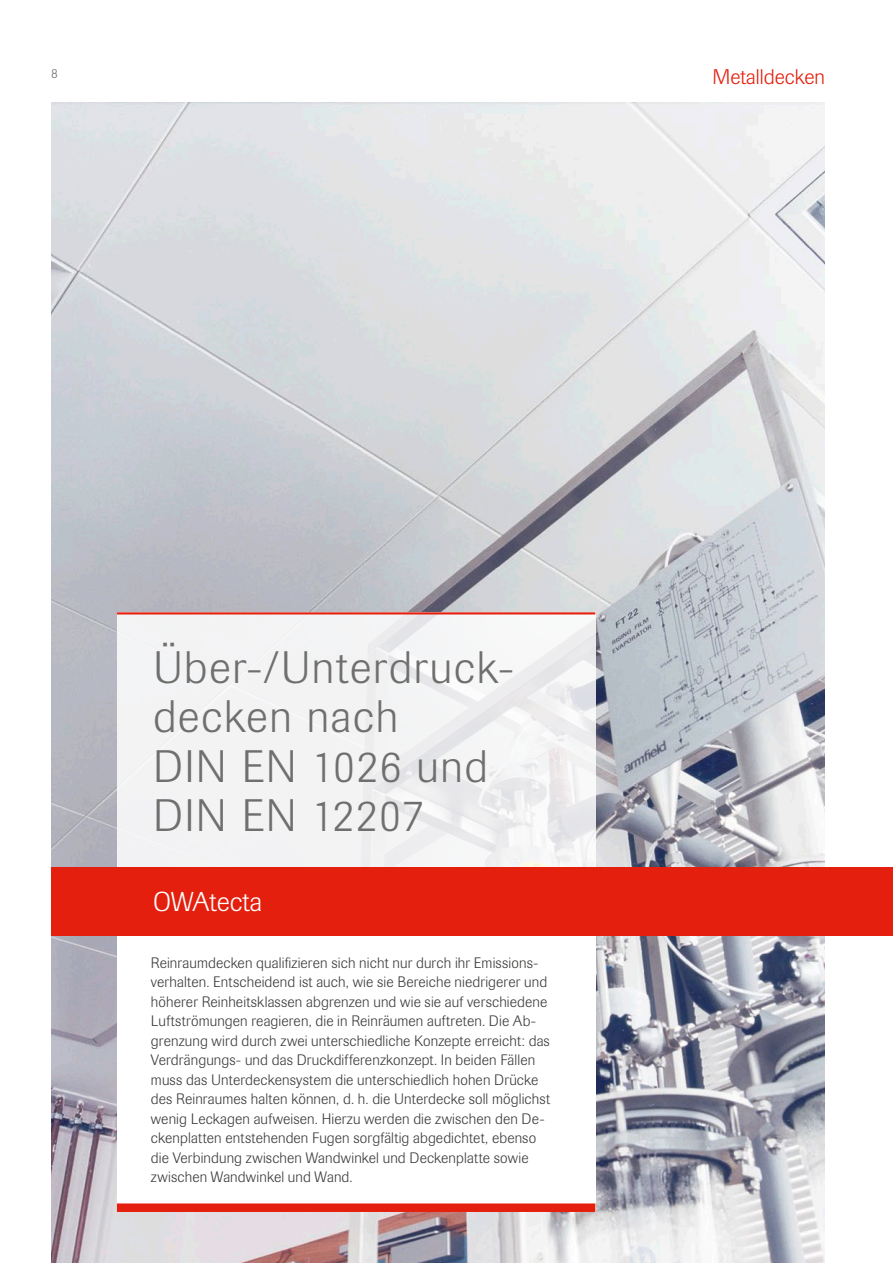
<style>
.page{position:relative;width:893px;height:1263px;background:#fff}
.page>*{position:absolute;margin:0;border:0;box-sizing:border-box;transform-origin:0 0}
.t1{font:300 45px/49.5px "Imago Pro";letter-spacing:.03em;color:#6f6f6e}
.t2{font:300 27px "Imago Pro";color:#fff}
.t3{font:300 21px "Imago Pro";color:#e41f0d}
.t4{font:300 15px/19.5px "Imago Pro";letter-spacing:.01em;color:#3b3b3a}
.t5{font:300 13.5px "Imago Pro";color:#6f6f6e}
</style>
<div class="page">
<img style="left:51px;top:102px;width:774px;height:1161px">
<div style="left:117px;top:612px;width:478px;height:600px;background:linear-gradient(to right,#f3f3f4,#f0eff1)"></div>
<hr style="left:117px;top:612px;width:478px;height:2px;background:#e41f0d">
<div style="left:117px;top:935px;width:478px;height:268px;background:#fff"></div>
<div style="left:51px;top:867px;width:842px;height:68px;background:#e41f0d"></div>
<div style="left:117px;top:1203px;width:478px;height:9px;background:#e41f0d"></div>
<p class="t5" style="left:51px;top:65px;width:8px">8</p>
<h3 class="t3" style="left:713px;top:63px;width:114px">Metalldecken</h3>
<h1 class="t1" style="left:153px;top:641px;width:362px">Über-/Unterdruck&shy;decken nach<br>DIN EN 1026 und<br>DIN EN 12207</h1>
<h2 class="t2" style="left:153px;top:884px;width:111px">OWAtecta</h2>
<p class="t4" style="left:151px;top:953px;width:401px">Reinraumdecken qualifizieren sich nicht nur durch ihr Emissions&shy;verhalten. Entscheidend ist auch, wie sie Bereiche niedrigerer und höherer Reinheitsklassen abgrenzen und wie sie auf verschiedene Luftströmungen reagieren, die in Reinräumen auftreten. Die Ab&shy;grenzung wird durch zwei unterschiedliche Konzepte erreicht: das Verdrängungs- und das Druckdifferenzkonzept. In beiden Fällen muss das Unterdeckensystem die unterschiedlich hohen Drücke des Reinraumes halten können, d. h. die Unterdecke soll möglichst wenig Leckagen aufweisen. Hierzu werden die zwischen den De&shy;ckenplatten entstehenden Fugen sorgfältig abgedichtet, ebenso die Verbindung zwischen Wandwinkel und Deckenplatte sowie zwischen Wandwinkel und Wand.</p>
</div>
